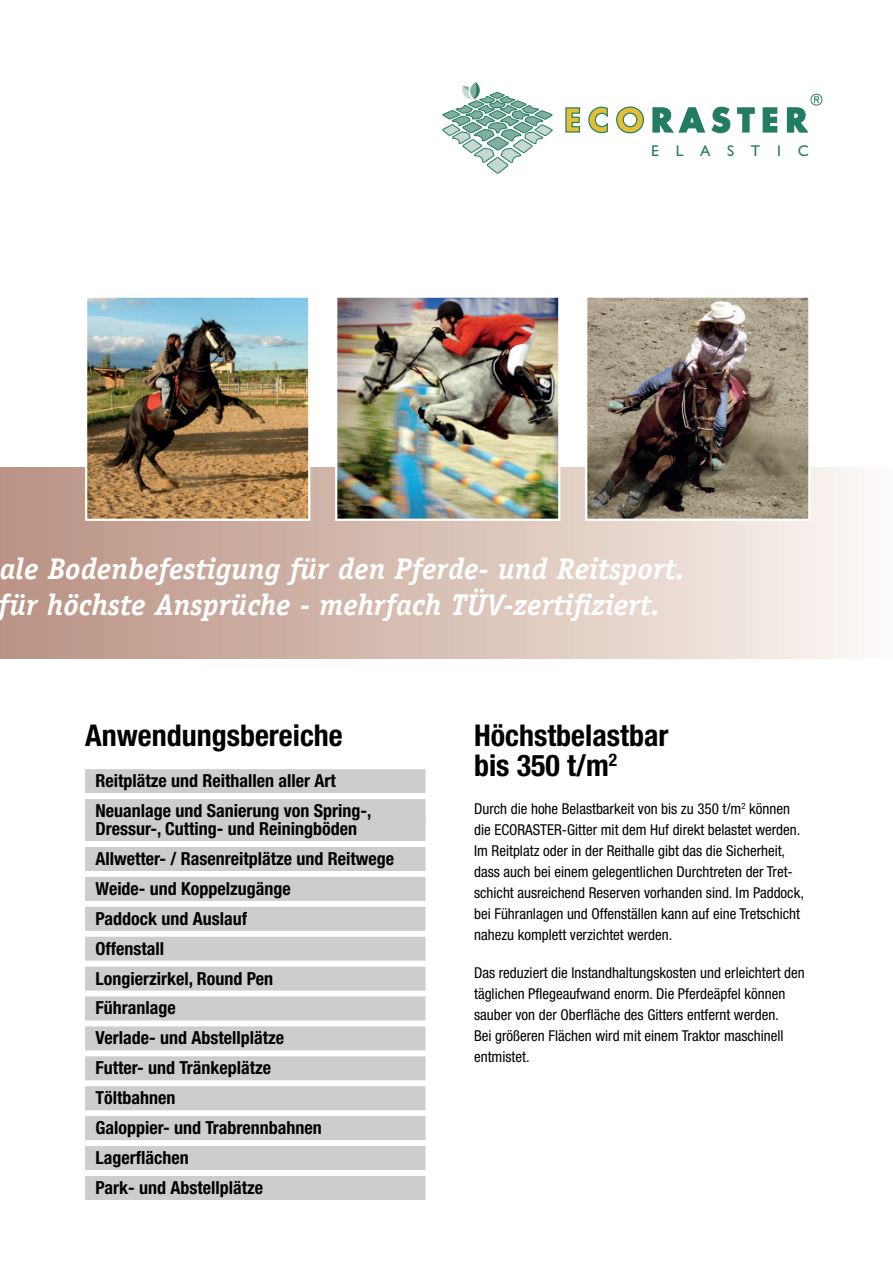
<style>
.page{position:relative;width:893px;height:1263px;background:#fff}
.page>*{position:absolute;margin:0;border:0;box-sizing:border-box;transform-origin:0 0}
.t1{font:italic 700 30px/36px "AT Officina Serif";color:#fff}
.t2{font:700 condensed 30px/30px "Helvetica Neue";color:#000001}
.t3{font:700 condensed 18px/29.8px "Helvetica Neue";color:#000001}
.t4{font:15.6px "Gill Sans";letter-spacing:1.07em;color:#227c61}
.t5{font:condensed 15px/21px "Helvetica Neue";color:#000001}
</style>
<div class="page">
<div style="left:85px;top:769px;width:341px;height:24px;background:#cccece"></div>
<div style="left:85px;top:799px;width:341px;height:24px;background:#cccece"></div>
<div style="left:85px;top:817px;width:341px;height:24px;background:#cccece"></div>
<div style="left:85px;top:847px;width:341px;height:24px;background:#cccece"></div>
<div style="left:85px;top:877px;width:341px;height:24px;background:#cccece"></div>
<div style="left:85px;top:907px;width:341px;height:24px;background:#cccece"></div>
<div style="left:85px;top:937px;width:341px;height:24px;background:#cccece"></div>
<div style="left:85px;top:966px;width:341px;height:24px;background:#cccece"></div>
<div style="left:85px;top:996px;width:341px;height:24px;background:#cccece"></div>
<div style="left:85px;top:1026px;width:341px;height:24px;background:#cccece"></div>
<div style="left:85px;top:1056px;width:341px;height:24px;background:#cccece"></div>
<div style="left:85px;top:1086px;width:341px;height:24px;background:#cccece"></div>
<div style="left:85px;top:1116px;width:341px;height:24px;background:#cccece"></div>
<div style="left:85px;top:1146px;width:341px;height:24px;background:#cccece"></div>
<div style="left:85px;top:1176px;width:341px;height:24px;background:#cccece"></div>
<svg style="left:442px;top:82px;width:111px;height:92px"></svg>
<svg style="left:565px;top:107px;width:16px;height:26px"></svg>
<svg style="left:588px;top:106px;width:20px;height:28px"></svg>
<svg style="left:617px;top:107px;width:26px;height:26px"></svg>
<div style="left:616px;top:107px;width:28px;height:26px;border:1px solid #227c61;border-radius:50%"></div>
<div style="left:623px;top:113px;width:14px;height:14px;border:1px solid #227c61;border-radius:50%"></div>
<svg style="left:652px;top:106px;width:103px;height:28px"></svg>
<svg style="left:762px;top:107px;width:16px;height:26px"></svg>
<svg style="left:786px;top:94px;width:36px;height:39px"></svg>
<div style="left:0;top:467px;width:893px;height:191px;background:linear-gradient(to right,#b99080,#fbf7f2)"></div>
<img style="left:88px;top:298px;width:219px;height:220px">
<div style="left:85px;top:295px;width:225px;height:226px;border:2px solid #fff"></div>
<img style="left:338px;top:298px;width:219px;height:220px">
<div style="left:335px;top:295px;width:225px;height:226px;border:2px solid #fff"></div>
<img style="left:588px;top:298px;width:219px;height:220px">
<div style="left:585px;top:295px;width:225px;height:226px;border:2px solid #fff"></div>
<p class="t4" style="left:651px;top:141px;width:159px">ELASTIC</p>
<h1 class="t1" style="left:-1px;top:551px;width:688px">ale Bodenbefestigung für den Pferde- und Reitsport. für höchste Ansprüche - mehrfach TÜV-zertifiziert.</h1>
<h1 class="t2" style="left:85px;top:720px;width:259px">Anwendungsbereiche</h1>
<p class="t3" style="left:96px;top:765px;width:277px">Reitplätze und Reithallen aller Art<br>Neuanlage und Sanierung von Spring-,</p>
<p class="t3" style="left:96px;top:813px;width:300px">Dressur-, Cutting- und Reiningböden<br>Allwetter- / Rasenreitplätze und Reitwege<br>Weide- und Koppelzugänge<br>Paddock und Auslauf<br>Offenstall<br>Longierzirkel, Round Pen<br>Führanlage<br>Verlade- und Abstellplätze<br>Futter- und Tränkeplätze<br>Töltbahnen<br>Galoppier- und Trabrennbahnen<br>Lagerflächen<br>Park- und Abstellplätze</p>
<h1 class="t2" style="left:474px;top:720px;width:196px">Höchstbelastbar bis 350 t/m<sup>2</sup></h1>
<p class="t5" style="left:474px;top:798px;width:331px">Durch die hohe Belastbarkeit von bis zu 350 t/m<sup>2</sup> können die ECORASTER-Gitter mit dem Huf direkt belastet werden.<br>Im Reitplatz oder in der Reithalle gibt das die Sicherheit, dass auch bei einem gelegentlichen Durchtreten der Tret&shy;schicht ausreichend Reserven vorhanden sind. Im Paddock, bei Führanlagen und Offenställen kann auf eine Tretschicht nahezu komplett verzichtet werden.</p>
<p class="t5" style="left:474px;top:962px;width:332px">Das reduziert die Instandhaltungskosten und erleichtert den täglichen Pflegeaufwand enorm. Die Pferdeäpfel können sauber von der Oberfläche des Gitters entfernt werden.<br>Bei größeren Flächen wird mit einem Traktor maschinell entmistet.</p>
</div>
